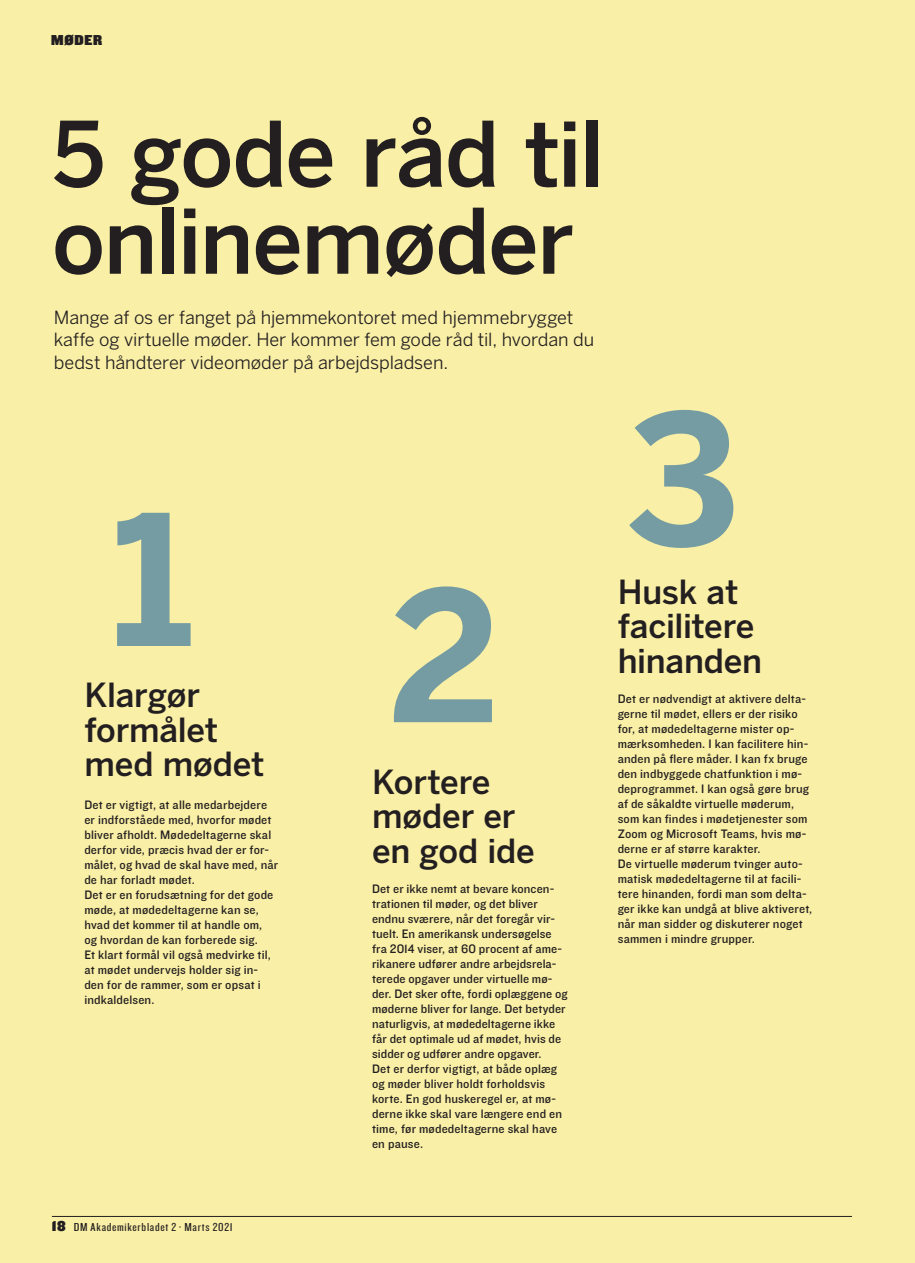
<style>
.page{position:relative;width:915px;height:1263px;background:#fff}
.page>*{position:absolute;margin:0;border:0;box-sizing:border-box;transform-origin:0 0}
.UR{font:700 180px "Benton Sans";color:#749ca2}
.UR-2{font:500 89.25px/87px "Benton Sans";letter-spacing:-.02em;color:#231f20}
.UR-3{font:500 33px/34.5px "Benton Sans";letter-spacing:-.01em;color:#231f20}
.UR-4{font:18px/22.5px "Benton Sans";letter-spacing:-.005em;color:#231f20}
.BYLINE{font:15px "Knockout 90 Ultmt Welterwt";letter-spacing:.045em;color:#231f20;scale:1.2 1}
.Box_BT__31{font:12.75px/15px "Knockout 31 Junior Middlewt";letter-spacing:.01em;color:#231f20}
.BYLINE-2{font:12px "Knockout 28 Junior Feathrwt";letter-spacing:.045em;color:#231f20;scale:1.2 1}
.s1{font-family:"Knockout 90 Ultmt Welterwt";font-size:15px}
</style>
<div class="page">
<div style="left:0;top:0;width:914px;height:1263px;background:#f9efa6"></div>
<hr style="left:52px;top:1216px;width:799px;height:1px;background:#231f20">
<p class="BYLINE" style="left:51px;top:29px;width:44px">MØDER</p>
<p class="UR-2" style="left:52px;top:110px;width:553px">5 gode råd til onlinemøder</p>
<p class="UR-4" style="left:54px;top:306px;width:541px">Mange af os er fanget på hjemmekontoret med hjemmebrygget kaffe og virtuelle møder. Her kommer fem gode råd til, hvordan du bedst håndterer videomøder på arbejdspladsen.</p>
<p class="UR" style="left:111px;top:473px;width:84px">1</p>
<p class="UR-3" style="left:84px;top:678px;width:181px">Klargør formålet med mødet</p>
<p class="Box_BT__31" style="left:84px;top:796px;width:195px">Det er vigtigt, at alle medarbejdere er indforståede med, hvorfor mødet bliver afholdt. Mødedeltagerne skal derfor vide, præcis hvad der er for&shy;målet, og hvad de skal have med, når de har forladt mødet.</p>
<p class="Box_BT__31" style="left:84px;top:886px;width:190px">Det er en forudsætning for det gode møde, at mødedeltagerne kan se, hvad det kommer til at handle om, og hvordan de kan forberede sig.<br>Et klart formål vil også medvirke til, at mødet undervejs holder sig in&shy;den for de rammer, som er opsat i indkaldelsen.</p>
<p class="BYLINE-2" style="left:52px;top:1220px;width:152px"><span class="s1">18</span> DM Akademikerbladet 2 · Marts 2021</p>
<p class="UR" style="left:627px;top:373px;width:114px">3</p>
<p class="UR" style="left:389px;top:549px;width:112px">2</p>
<p class="UR-3" style="left:617px;top:574px;width:146px">Husk at facilitere hinanden</p>
<p class="Box_BT__31" style="left:617px;top:690px;width:193px">Det er nødvendigt at aktivere delta&shy;gerne til mødet, ellers er der risiko for, at mødedeltagerne mister op&shy;mærksomheden. I kan facilitere hin&shy;anden på flere måder. I kan fx bruge den indbyggede chatfunktion i mø&shy;deprogrammet. I kan også gøre brug af de såkaldte virtuelle møderum, som kan findes i mødetjenester som Zoom og Microsoft Teams, hvis mø&shy;derne er af større karakter.</p>
<p class="Box_BT__31" style="left:617px;top:855px;width:196px">De virtuelle møderum tvinger auto&shy;matisk mødedeltagerne til at facili&shy;tere hinanden, fordi man som delta&shy;ger ikke kan undgå at blive aktiveret, når man sidder og diskuterer noget sammen i mindre grupper.</p>
<p class="UR-3" style="left:372px;top:764px;width:164px">Kortere møder er en god ide</p>
<p class="Box_BT__31" style="left:372px;top:880px;width:197px">Det er ikke nemt at bevare koncen&shy;trationen til møder, og det bliver endnu sværere, når det foregår vir&shy;tuelt. En amerikansk undersøgelse fra 2014 viser, at 60 procent af ame&shy;rikanere udfører andre arbejdsrela&shy;terede opgaver under virtuelle mø&shy;der. Det sker ofte, fordi oplæggene og møderne bliver for lange. Det betyder naturligvis, at mødedeltagerne ikke får det optimale ud af mødet, hvis de sidder og udfører andre opgaver.</p>
<p class="Box_BT__31" style="left:372px;top:1060px;width:191px">Det er derfor vigtigt, at både oplæg og møder bliver holdt forholdsvis korte. En god huskeregel er, at mø&shy;derne ikke skal vare længere end en time, før mødedeltagerne skal have en pause.</p>
</div>
